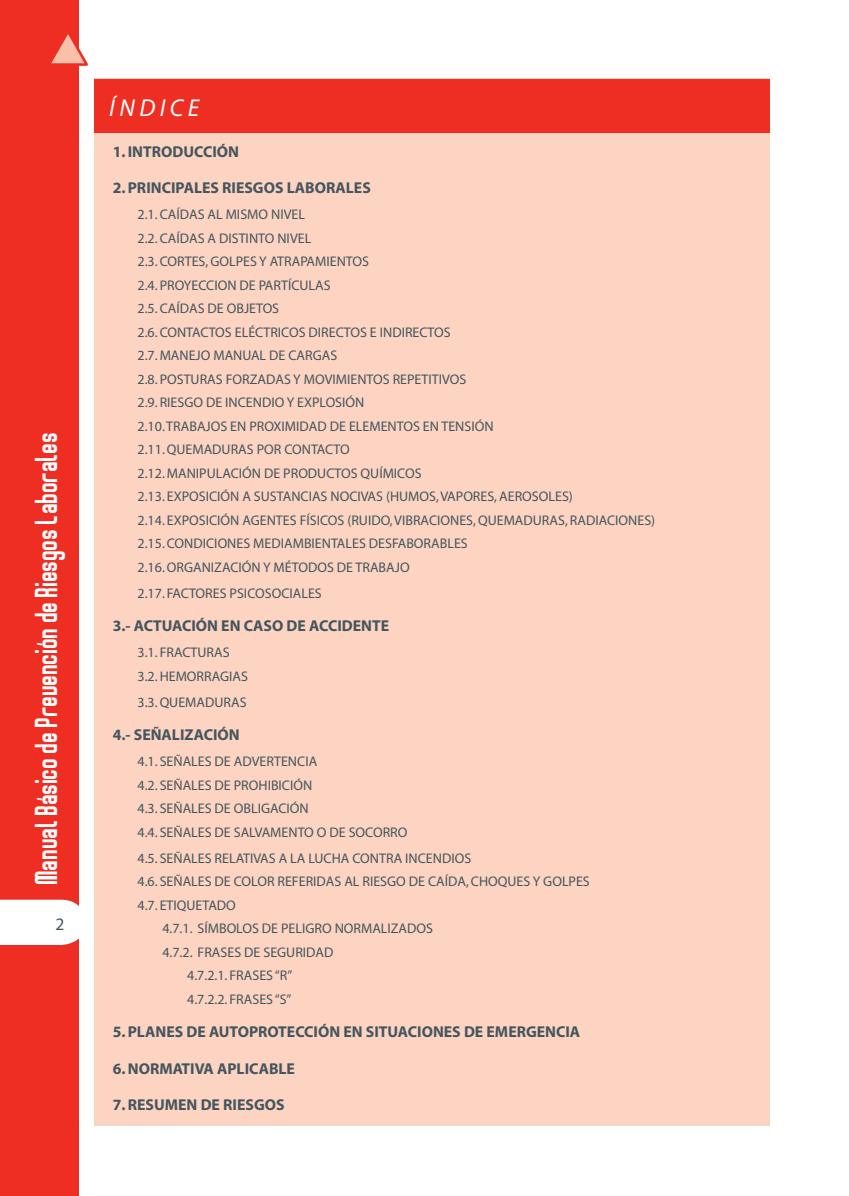
<style>
.page{position:relative;width:849px;height:1196px;background:#fff}
.page>*{position:absolute;margin:0;border:0;box-sizing:border-box;transform-origin:0 0}
.t1{font:24.5px "D3 Smartism Type A";color:#fff}
.t2{font:italic 24.5px "Myriad";color:#fff}
.t3{font:17.5px "Myriad";color:#45555f}
.t4{font:700 15.75px "Myriad";color:#45555f}
.t5{font:14px/23.4px "Myriad";color:#45555f}
</style>
<div class="page">
<div style="left:0;top:0;width:78px;height:1196px;background:#ee2e22"></div>
<div style="left:0;top:899px;width:79px;height:46px;background:#fff"></div>
<svg style="left:51px;top:31px;width:37px;height:35px"></svg>
<div style="left:94px;top:78px;width:675px;height:1047px;background:#fcd4c1"></div>
<div style="left:94px;top:79px;width:675px;height:53px;background:#ee2e22"></div>
<h1 class="t1" style="left:33px;top:884px;width:453px;rotate:-90deg">Manual Basico de Prevencion de Riesgos Laborales</h1>
<p class="t3" style="left:56px;top:915px;width:10px">2</p>
<h1 class="t2" style="left:109px;top:96px;width:92px">Í N D I C E</h1>
<p class="t4" style="left:113px;top:144px;width:128px">1. INTRODUCCIÓN</p>
<p class="t4" style="left:113px;top:180px;width:259px">2. PRINCIPALES RIESGOS LABORALES</p>
<p class="t5" style="left:137px;top:203px;width:519px">2.1. CAÍDAS AL MISMO NIVEL<br>2.2. CAÍDAS A DISTINTO NIVEL<br>2.3. CORTES, GOLPES Y ATRAPAMIENTOS<br>2.4. PROYECCION DE PARTÍCULAS<br>2.5. CAÍDAS DE OBJETOS<br>2.6. CONTACTOS ELÉCTRICOS DIRECTOS E INDIRECTOS<br>2.7. MANEJO MANUAL DE CARGAS<br>2.8. POSTURAS FORZADAS Y MOVIMIENTOS REPETITIVOS<br>2.9. RIESGO DE INCENDIO Y EXPLOSIÓN<br>2.10. TRABAJOS EN PROXIMIDAD DE ELEMENTOS EN TENSIÓN<br>2.11. QUEMADURAS POR CONTACTO<br>2.12. MANIPULACIÓN DE PRODUCTOS QUÍMICOS<br>2.13. EXPOSICIÓN A SUSTANCIAS NOCIVAS (HUMOS, VAPORES, AEROSOLES)<br>2.14. EXPOSICIÓN AGENTES FÍSICOS (RUIDO, VIBRACIONES, QUEMADURAS, RADIACIONES)<br>2.15. CONDICIONES MEDIAMBIENTALES DESFABORABLES<br>2.16. ORGANIZACIÓN Y MÉTODOS DE TRABAJO</p>
<p class="t5" style="left:137px;top:582px;width:186px">2.17. FACTORES PSICOSOCIALES</p>
<p class="t4" style="left:113px;top:618px;width:278px">3.- ACTUACIÓN EN CASO DE ACCIDENTE</p>
<p class="t5" style="left:137px;top:641px;width:112px">3.1. FRACTURAS<br>3.2. HEMORRAGIAS</p>
<p class="t5" style="left:137px;top:691px;width:110px">3.3. QUEMADURAS</p>
<p class="t4" style="left:113px;top:727px;width:128px">4.- SEÑALIZACIÓN</p>
<p class="t5" style="left:137px;top:750px;width:271px">4.1. SEÑALES DE ADVERTENCIA<br>4.2. SEÑALES DE PROHIBICIÓN<br>4.3. SEÑALES DE OBLIGACIÓN<br>4.4. SEÑALES DE SALVAMENTO O DE SOCORRO</p>
<p class="t5" style="left:137px;top:847px;width:335px">4.5. SEÑALES RELATIVAS A LA LUCHA CONTRA INCENDIOS</p>
<p class="t5" style="left:137px;top:870px;width:453px">4.6. SEÑALES DE COLOR REFERIDAS AL RIESGO DE CAÍDA, CHOQUES Y GOLPES</p>
<p class="t5" style="left:137px;top:894px;width:100px">4.7. ETIQUETADO</p>
<p class="t5" style="left:162px;top:917px;width:272px">4.7.1. SÍMBOLOS DE PELIGRO NORMALIZADOS</p>
<p class="t5" style="left:162px;top:941px;width:172px">4.7.2. FRASES DE SEGURIDAD</p>
<p class="t5" style="left:187px;top:964px;width:107px">4.7.2.1. FRASES “R”</p>
<p class="t5" style="left:187px;top:988px;width:106px">4.7.2.2. FRASES “S”</p>
<p class="t4" style="left:113px;top:1024px;width:469px">5. PLANES DE AUTOPROTECCIÓN EN SITUACIONES DE EMERGENCIA</p>
<p class="t4" style="left:113px;top:1060px;width:184px">6. NORMATIVA APLICABLE</p>
<p class="t4" style="left:113px;top:1096px;width:173px">7. RESUMEN DE RIESGOS</p>
</div>
